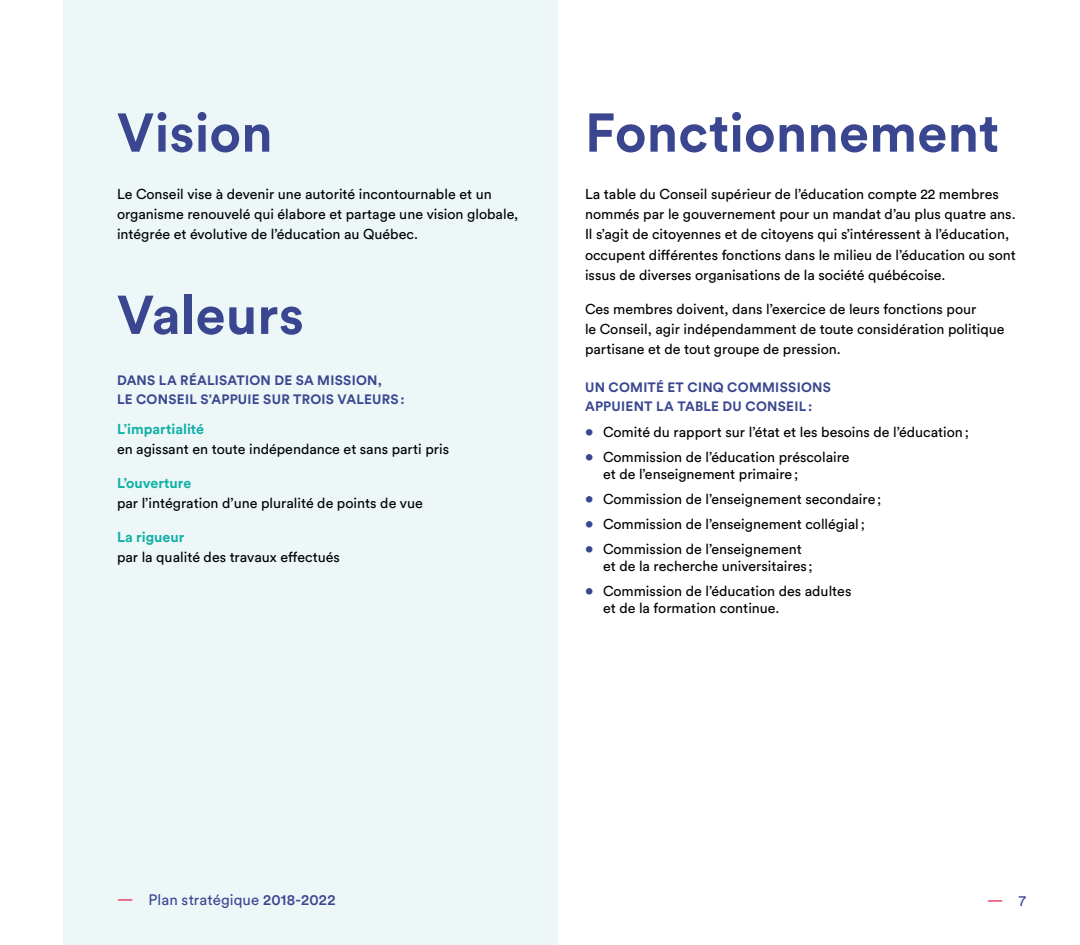
<style>
.page{position:relative;width:1080px;height:945px;background:#fff}
.page>*{position:absolute;margin:0;border:0;box-sizing:border-box;transform-origin:0 0}
.t1{font:700 54px "Circular Std";letter-spacing:.005em;color:#3a4790}
.t2{font:15px "Circular Std";letter-spacing:.005em;color:#3a4790}
.t3{font:15px "Circular Std";color:#e12551}
.t4{font:14.25px/20.2px "Circular Std";color:#000}
.t5{font:700 14.25px "Circular Std";color:#10b0a6}
.t6{font:700 13.5px/19.5px "Circular Std";letter-spacing:.02em;color:#3a4790}
.s1{font-weight:700;font-size:15.6px;color:#3a4790}
.s2{color:#e12551}
.s3{font-weight:500}
.s4{color:#3a4790}
</style>
<div class="page">
<div style="left:63px;top:0;width:495px;height:945px;background:#edf7f8"></div>
<h1 class="t1" style="left:117px;top:98px;width:157px">Vision</h1>
<p class="t4" style="left:117px;top:184px;width:403px">Le Conseil vise à devenir une autorité incontournable et un organisme renouvelé qui élabore et partage une vision globale, intégrée et évolutive de l’éducation au Québec.</p>
<h1 class="t1" style="left:117px;top:280px;width:188px">Valeurs</h1>
<p class="t6" style="left:117px;top:370px;width:289px">DANS LA RÉALISATION DE SA MISSION,<br>LE CONSEIL S’APPUIE SUR TROIS VALEURS:</p>
<p class="t5" style="left:117px;top:419px;width:89px">L’impartialité</p>
<p class="t4" style="left:117px;top:439px;width:334px">en agissant en toute indépendance et sans parti pris</p>
<p class="t5" style="left:117px;top:473px;width:76px">L’ouverture</p>
<p class="t4" style="left:117px;top:493px;width:307px">par l’intégration d’une pluralité de points de vue</p>
<p class="t5" style="left:117px;top:527px;width:69px">La rigueur</p>
<p class="t4" style="left:117px;top:547px;width:224px">par la qualité des travaux effectués</p>
<h1 class="t1" style="left:585px;top:98px;width:416px">Fonctionnement</h1>
<p class="t4" style="left:585px;top:184px;width:433px">La table du Conseil supérieur de l’éducation compte 22 membres nommés par le gouvernement pour un mandat d’au plus quatre ans.<br>Il s’agit de citoyennes et de citoyens qui s’intéressent à l’éducation, occupent différentes fonctions dans le milieu de l’éducation ou sont issus de diverses organisations de la société québécoise.</p>
<p class="t4" style="left:585px;top:298px;width:421px">Ces membres doivent, dans l’exercice de leurs fonctions pour<br>le Conseil, agir indépendamment de toute considération politique partisane et de tout groupe de pression.</p>
<p class="t6" style="left:585px;top:377px;width:247px">UN COMITÉ ET CINQ COMMISSIONS<br>APPUIENT LA TABLE DU CONSEIL:</p>
<p class="t4" style="left:585px;top:422px;width:385px"><span class="s1">•</span> Comité du rapport sur l’état et les besoins de l’éducation;</p>
<p class="t4" style="left:603px;top:448px;width:248px;line-height:17.2px;text-indent:-18px"><span class="s1">•</span> Commission de l’éducation préscolaire et de l’enseignement primaire;</p>
<p class="t4" style="left:585px;top:489px;width:298px"><span class="s1">•</span> Commission de l’enseignement secondaire;</p>
<p class="t4" style="left:585px;top:514px;width:281px"><span class="s1">•</span> Commission de l’enseignement collégial;</p>
<p class="t4" style="left:603px;top:540px;width:211px;line-height:17.2px;text-indent:-18px"><span class="s1">•</span> Commission de l’enseignement et de la recherche universitaires ;</p>
<p class="t4" style="left:603px;top:582px;width:250px;line-height:17.2px;text-indent:-18px"><span class="s1">•</span> Commission de l’éducation des adultes et de la formation continue.</p>
<p class="t2" style="left:117px;top:890px;width:220px"><span class="s2">—</span> Plan stratégique <span class="s3">2018-2022</span></p>
<p class="t3" style="left:987px;top:892px;width:40px">— <span class="s4">7</span></p>
</div>
